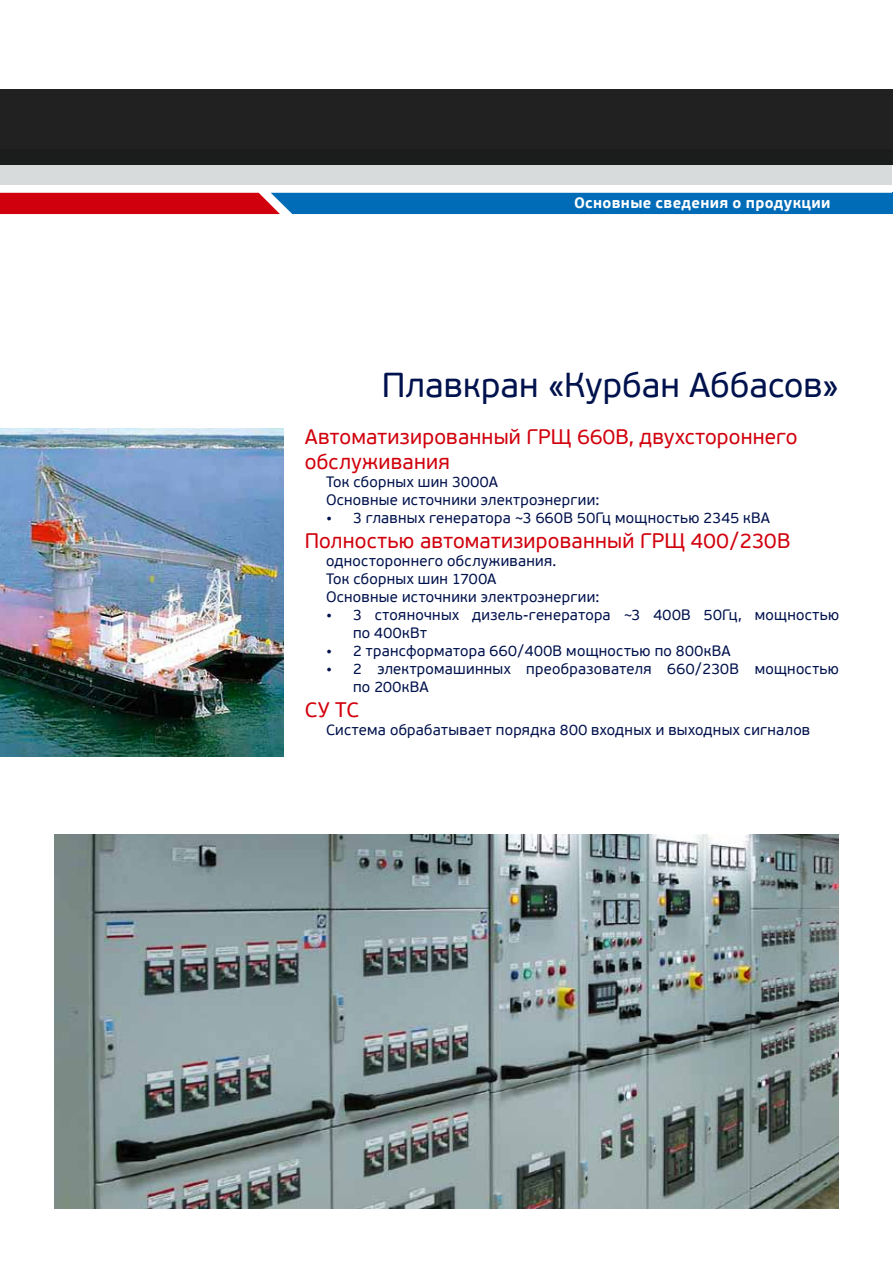
<style>
.page{position:relative;width:893px;height:1263px;background:#fff}
.page>*{position:absolute;margin:0;border:0;box-sizing:border-box;transform-origin:0 0}
.t1{font:34.5px "PF Beau Sans Pro";letter-spacing:.005em;color:#00124d}
.t2{font:21px/25.2px "PF Beau Sans Pro";letter-spacing:.01em;color:#d1000d}
.t3{font:15px/18px "PF Beau Sans Pro";letter-spacing:.02em;color:#00124d}
.t4{font:700 15px "PF Beau Sans Pro";letter-spacing:.02em;color:#fff}
</style>
<div class="page">
<div style="left:0;top:150px;width:892px;height:35px;background:#d8dbdc"></div>
<hr style="left:892px;top:150px;width:1px;height:35px;background:#d8dbdc">
<svg style="left:0;top:193px;width:893px;height:21px;background:#424d85"></svg>
<div style="left:0;top:89px;width:893px;height:76px;background:#212121"></div>
<hr style="left:892px;top:89px;width:1px;height:76px;background:#000">
<img style="left:0;top:428px;width:283px;height:328px">
<img style="left:54px;top:835px;width:785px;height:374px">
<p class="t4" style="left:574px;top:193px;width:258px">Основные сведения о продукции</p>
<h1 class="t1" style="left:382px;top:366px;width:459px">Плавкран «Курбан Аббасов»</h1>
<h2 class="t2" style="left:305px;top:424px;width:494px">Автоматизированный ГРЩ 660В, двухстороннего обслуживания</h2>
<p class="t3" style="left:326px;top:473px;width:275px">Ток сборных шин 3000А<br>Основные источники электроэнергии:</p>
<p class="t3" style="left:326px;top:509px;width:446px">• 3 главных генератора ~3 660В 50Гц мощностью 2345 кВА</p>
<h2 class="t2" style="left:305px;top:529px;width:487px">Полностью автоматизированный ГРЩ 400/230В</h2>
<p class="t3" style="left:326px;top:552px;width:275px">одностороннего обслуживания.<br>Ток сборных шин 1700А<br>Основные источники электроэнергии:</p>
<p class="t3" style="left:353px;top:606px;width:488px;text-indent:-27px">• 3 стояночных дизель-генератора ~3 400В 50Гц, мощностью по 400кВт</p>
<p class="t3" style="left:326px;top:642px;width:406px">• 2 трансформатора 660/400В мощностью по 800кВА</p>
<p class="t3" style="left:353px;top:660px;width:487px;text-indent:-27px">• 2 электромашинных преобразователя 660/230В мощностью по 200кВА</p>
<h2 class="t2" style="left:305px;top:698px;width:56px">СУ ТС</h2>
<p class="t3" style="left:326px;top:722px;width:486px">Система обрабатывает порядка 800 входных и выходных сигналов</p>
</div>
